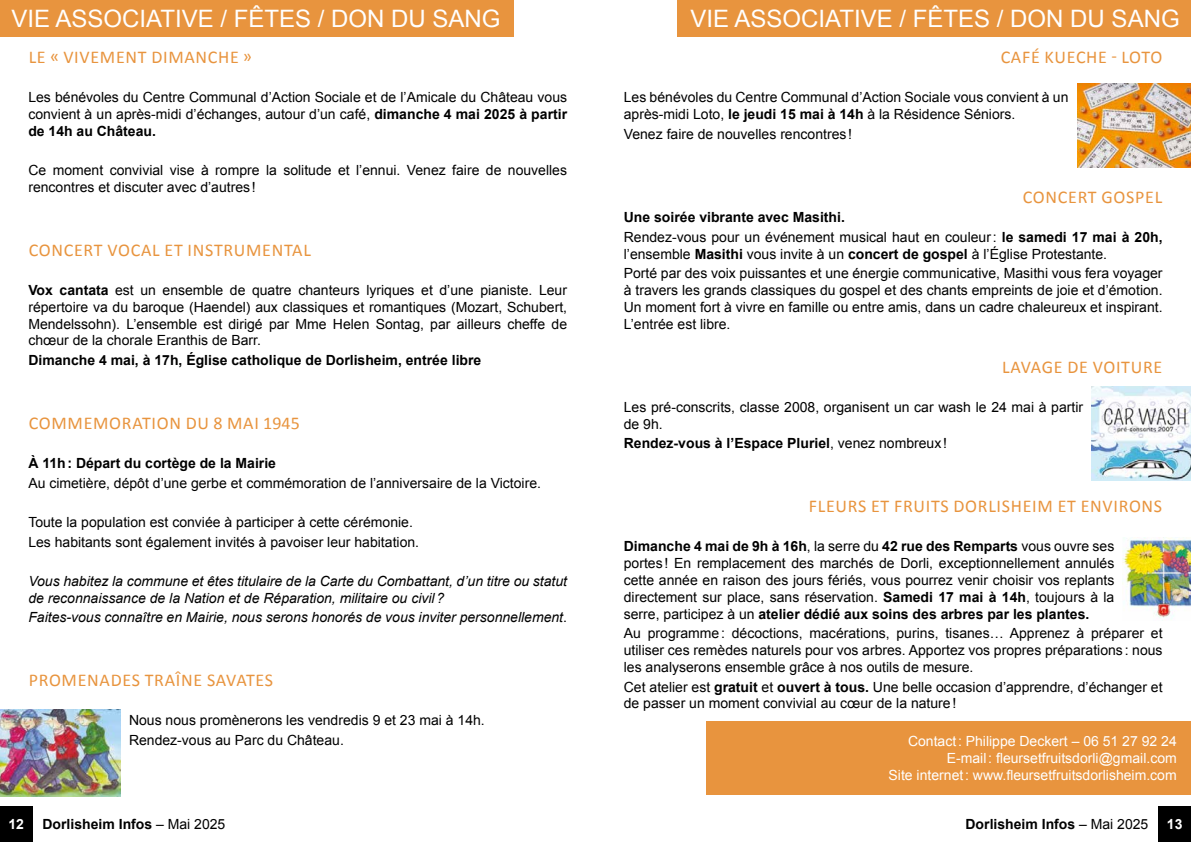
<style>
.page{position:relative;width:1191px;height:842px;background:#fff}
.page>*{position:absolute;margin:0;border:0;box-sizing:border-box;transform-origin:0 0}
.t1{font:24px "Arial";color:#fff}
.t2{font:18px "Calibri";letter-spacing:.04em;color:#e8943e}
.t3{font:14px/16.8px "Arial";color:#000}
.t4{font:700 14px/19.6px "Arial";color:#000}
.t5{font:italic 14px/16.8px "Arial";color:#000}
.t6{font:14px/16.8px "Arial";color:#fff;text-align:right}
.t7{font:700 14px "Arial";color:#fff}
.s1{font-weight:700}
.s2{font-weight:400}
.s3{font-style:normal}
</style>
<div class="page">
<div style="left:0;top:806px;width:33px;height:36px;background:#000"></div>
<div style="left:1158px;top:806px;width:33px;height:36px;background:#000"></div>
<div style="left:677px;top:0;width:514px;height:37px;background:#e8943e"></div>
<div style="left:0;top:0;width:513px;height:37px;background:#e8943e"></div>
<div style="left:706px;top:721px;width:485px;height:73px;background:#e8943e"></div>
<img style="left:1122px;top:537px;width:69px;height:82px">
<img style="left:0;top:709px;width:121px;height:88px">
<img style="left:1077px;top:84px;width:114px;height:83px">
<img style="left:1091px;top:386px;width:100px;height:94px">
<h1 class="t1" style="left:11px;top:3px;width:491px">VIE ASSOCIATIVE / FÊTES / DON DU SANG</h1>
<h1 class="t1" style="left:690px;top:3px;width:491px">VIE ASSOCIATIVE / FÊTES / DON DU SANG</h1>
<p class="t2" style="left:29px;top:45px;width:225px">LE « VIVEMENT DIMANCHE »</p>
<p class="t3" style="left:28px;top:89px;width:540px;text-align:justify">Les bénévoles du Centre Communal d’Action Sociale et de l’Amicale du Château vous convient à un après-midi d’échanges, autour d’un café, <span class="s1">dimanche 4 mai 2025 à partir de 14h au Château.</span></p>
<p class="t3" style="left:28px;top:162px;width:540px">Ce moment convivial vise à rompre la solitude et l’ennui. Venez faire de nouvelles rencontres et discuter avec d’autres !</p>
<p class="t2" style="left:1000px;top:45px;width:163px">CAFÉ KUECHE - LOTO</p>
<p class="t3" style="left:624px;top:89px;width:446px">Les bénévoles du Centre Communal d’Action Sociale vous convient à un après-midi Loto, <span class="s1">le jeudi 15 mai à 14h</span> à la Résidence Séniors.</p>
<p class="t3" style="left:624px;top:126px;width:230px">Venez faire de nouvelles rencontres !</p>
<p class="t2" style="left:1022px;top:184px;width:141px">CONCERT GOSPEL</p>
<p class="t4" style="left:624px;top:208px;width:540px">Une soirée vibrante avec Masithi.<br><span class="s2">Rendez-vous pour un événement musical haut en couleur:</span> le samedi 17 mai à 20h,</p>
<p class="t3" style="left:624px;top:244px;width:540px;line-height:19.6px">l’ensemble <span class="s1">Masithi</span> vous invite à un <span class="s1">concert de gospel</span> à l’Église Protestante.<br>Porté par des voix puissantes et une énergie communicative, Masithi vous fera voyager</p>
<p class="t3" style="left:624px;top:282px;width:540px;text-align:justify">à travers les grands classiques du gospel et des chants empreints de joie et d’émotion.<br>Un moment fort à vivre en famille ou entre amis, dans un cadre chaleureux et inspirant.<br>L’entrée est libre.</p>
<p class="t2" style="left:1002px;top:354px;width:162px">LAVAGE DE VOITURE</p>
<p class="t3" style="left:624px;top:399px;width:461px">Les pré-conscrits, classe 2008, organisent un car wash le 24 mai à partir de 9h.</p>
<p class="t4" style="left:624px;top:434px;width:325px">Rendez-vous à l’Espace Pluriel<span class="s2">, venez nombreux !</span></p>
<p class="t2" style="left:29px;top:237px;width:284px">CONCERT VOCAL ET INSTRUMENTAL</p>
<p class="t3" style="left:28px;top:282px;width:540px;text-align:justify"><span class="s1">Vox cantata</span> est un ensemble de quatre chanteurs lyriques et d’une pianiste. Leur répertoire va du baroque (Haendel) aux classiques et romantiques (Mozart, Schubert, Mendelssohn). L’ensemble est dirigé par Mme Helen Sontag, par ailleurs cheffe de chœur de la chorale Eranthis de Barr.</p>
<p class="t4" style="left:28px;top:351px;width:454px">Dimanche 4 mai, à 17h, Église catholique de Dorlisheim, entrée libre</p>
<p class="t2" style="left:29px;top:410px;width:272px">COMMEMORATION DU 8 MAI 1945</p>
<p class="t4" style="left:28px;top:454px;width:249px">À 11h: Départ du cortège de la Mairie</p>
<p class="t3" style="left:28px;top:474px;width:514px">Au cimetière, dépôt d’une gerbe et commémoration de l’anniversaire de la Victoire.</p>
<p class="t3" style="left:28px;top:512px;width:392px;line-height:19.6px">Toute la population est conviée à participer à cette cérémonie.<br>Les habitants sont également invités à pavoiser leur habitation.</p>
<p class="t5" style="left:28px;top:573px;width:540px">Vous habitez la commune et êtes titulaire de la Carte du Combattant, d’un titre ou statut de reconnaissance de la Nation et de Réparation, militaire ou civil?</p>
<p class="t5" style="left:28px;top:609px;width:540px">Faites-vous connaître en Mairie, nous serons honorés de vous inviter personnellement<span class="s3">.</span></p>
<p class="t2" style="left:808px;top:494px;width:355px">FLEURS ET FRUITS DORLISHEIM ET ENVIRONS</p>
<p class="t3" style="left:624px;top:538px;width:492px;text-align:justify"><span class="s1">Dimanche 4 mai de 9h à 16h</span>, la serre du <span class="s1">42 rue des Remparts</span> vous ouvre ses portes ! En remplacement des marchés de Dorli, exceptionnellement annulés cette année en raison des jours fériés, vous pourrez venir choisir vos replants directement sur place, sans réservation. <span class="s1">Samedi 17 mai à 14h</span>, toujours à la serre, participez à un <span class="s1">atelier dédié aux soins des arbres par les plantes.</span></p>
<p class="t3" style="left:624px;top:625px;width:540px;text-align:justify">Au programme: décoctions, macérations, purins, tisanes… Apprenez à préparer et utiliser ces remèdes naturels pour vos arbres. Apportez vos propres préparations : nous les analyserons ensemble grâce à nos outils de mesure.</p>
<p class="t3" style="left:624px;top:678px;width:540px">Cet atelier est <span class="s1">gratuit</span> et <span class="s1">ouvert à tous.</span> Une belle occasion d’apprendre, d’échanger et de passer un moment convivial au cœur de la nature!</p>
<p class="t2" style="left:29px;top:668px;width:246px">PROMENADES TRAÎNE SAVATES</p>
<p class="t3" style="left:129px;top:711px;width:357px;line-height:19.6px">Nous nous promènerons les vendredis 9 et 23 mai à 14h.<br>Rendez-vous au Parc du Château.</p>
<p class="t6" style="left:888px;top:733px;width:290px">Contact: Philippe Deckert – 06 51 27 92 24<br>E-mail: fleursetfruitsdorli@gmail.com<br>Site internet: www.fleursetfruitsdorlisheim.com</p>
<p class="t7" style="left:9px;top:815px;width:17px">12</p>
<p class="t4" style="left:43px;top:815px;width:184px">Dorlisheim Infos <span class="s2">– Mai 2025</span></p>
<p class="t4" style="left:965px;top:815px;width:184px">Dorlisheim Infos <span class="s2">– Mai 2025</span></p>
<p class="t7" style="left:1166px;top:815px;width:17px">13</p>
</div>
